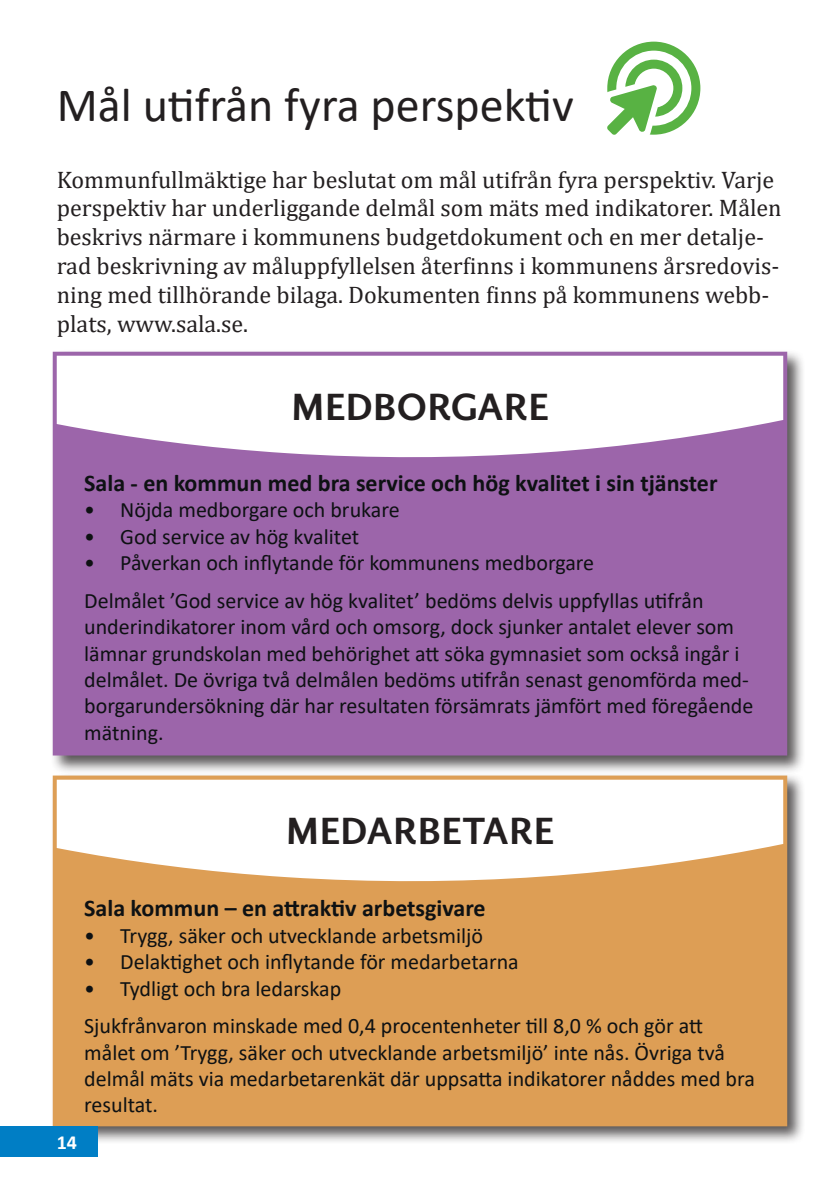
<style>
.page{position:relative;width:840px;height:1191px;background:#fff}
.page>*{position:absolute;margin:0;border:0;box-sizing:border-box;transform-origin:0 0}
.t1{font:96px "Font Awesome 5 Pro";color:#58b243}
.t2{font:48px "Calibri";color:#231f20}
.t3{font:700 36px "Berling Nova Sans Pro";color:#231f20}
.t4{font:24px/28.8px "Cambria";color:#231f20}
.t5{font:700 24px "Calibri";color:#0e1113}
.t6{font:22px/26.4px "Calibri";color:#0e1113}
.t7{font:700 20px "Calibri";color:#fff}
</style>
<div class="page">
<div style="left:50px;top:349px;width:755px;height:425px;background:#231f20;opacity:.75"></div>
<div style="left:51px;top:350px;width:737px;height:407px;background:#9c65aa"></div>
<div style="left:50px;top:772px;width:755px;height:373px;background:#231f20;opacity:.75"></div>
<div style="left:51px;top:773px;width:737px;height:355px;background:#dd9e55"></div>
<svg style="left:57px;top:779px;width:725px;height:109px"></svg>
<svg style="left:57px;top:356px;width:725px;height:108px"></svg>
<div style="left:0;top:1126px;width:98px;height:31px;background:#007ec5"></div>
<h1 class="t1" style="left:607px;top:40px;width:95px">◆●●▲□■▼</h1>
<p class="t4" style="left:57px;top:165px;width:726px">Kommunfullmäktige har beslutat om mål utifrån fyra perspektiv. Varje perspektiv har underliggande delmål som mäts med indikatorer. Målen beskrivs närmare i kommunens budgetdokument och en mer detalje&shy;rad beskrivning av måluppfyllelsen återfinns i kommunens årsredovis&shy;ning med tillhörande bilaga. Dokumenten finns på kommunens webb&shy;plats, www.sala.se.</p>
<h2 class="t2" style="left:57px;top:72px;width:518px">Mål utifrån fyra perspektiv</h2>
<h3 class="t3" style="left:291px;top:381px;width:259px">MEDBORGARE</h3>
<p class="t5" style="left:84px;top:466px;width:634px">Sala - en kommun med bra service och hög kvalitet i sin tjänster</p>
<p class="t6" style="left:84px;top:496px;width:317px">• Nöjda medborgare och brukare</p>
<p class="t6" style="left:84px;top:522px;width:276px">• God service av hög kvalitet</p>
<p class="t6" style="left:84px;top:543px;width:620px;line-height:37.8px">• Påverkan och inflytande för kommunens medborgare<br>Delmålet ’God service av hög kvalitet’ bedöms delvis uppfyllas utifrån</p>
<p class="t6" style="left:84px;top:613px;width:670px">underindikatorer inom vård och omsorg, dock sjunker antalet elever som lämnar grundskolan med behörighet att söka gymnasiet som också ingår i delmålet. De övriga två delmålen bedöms utifrån senast genomförda med&shy;borgarundersökning där har resultaten försämrats jämfört med föregående mätning.</p>
<h3 class="t3" style="left:286px;top:805px;width:269px">MEDARBETARE</h3>
<p class="t5" style="left:84px;top:891px;width:403px">Sala kommun – en attraktiv arbetsgivare</p>
<p class="t6" style="left:84px;top:921px;width:400px">• Trygg, säker och utvecklande arbetsmiljö</p>
<p class="t6" style="left:84px;top:948px;width:436px">• Delaktighet och inflytande för medarbetarna</p>
<p class="t6" style="left:84px;top:968px;width:620px;line-height:37.8px">• Tydligt och bra ledarskap<br>Sjukfrånvaron minskade med 0,4 procentenheter till 8,0 % och gör att</p>
<p class="t6" style="left:84px;top:1038px;width:671px">målet om ’Trygg, säker och utvecklande arbetsmiljö’ inte nås. Övriga två delmål mäts via medarbetarenkät där uppsatta indikatorer nåddes med bra resultat.</p>
<p class="t7" style="left:57px;top:1128px;width:22px">14</p>
</div>
